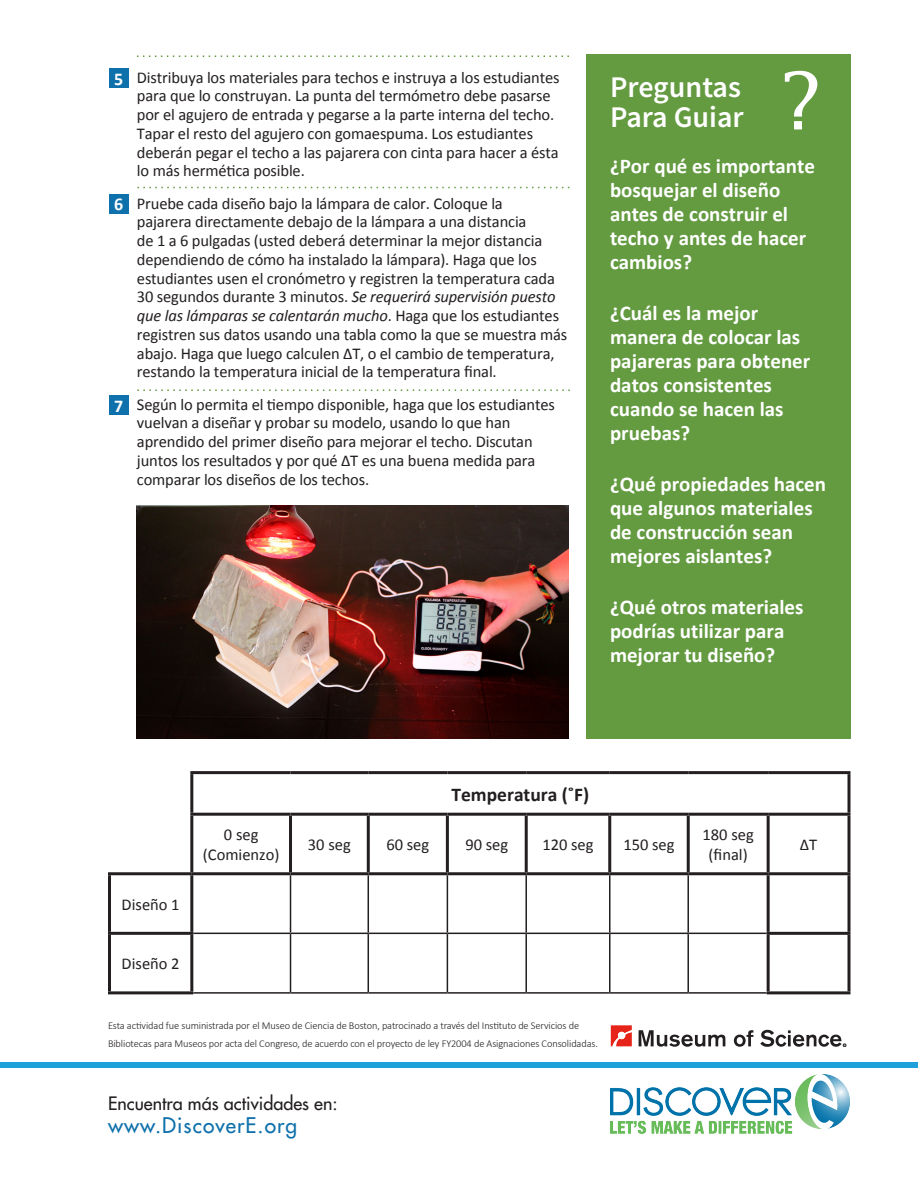
<style>
.page{position:relative;width:918px;height:1188px;background:#fff}
.page>*{position:absolute;margin:0;border:0;box-sizing:border-box;transform-origin:0 0}
.t1{font:600 30px/30px "Source Sans Pro";color:#fff}
.Basic_Questions{font:700 21px/24px "Calibri";color:#fff}
.t2{font:21px "Futura";letter-spacing:.05em;color:#0f71ac}
.t3{font:700 19.5px "Calibri";color:#231f20}
.t4{font:18px "Futura";color:#231f20}
.t5{font:700 18px "Calibri";color:#fff}
.t6{font:16.5px/18.8px "Calibri";letter-spacing:-.01em;color:#231f20}
.t7{font:300 10.5px/18px "Calibri";letter-spacing:-.01em;color:#231f20}
.s1{font-style:italic}
</style>
<div class="page">
<div style="left:0;top:1062px;width:918px;height:6px;background:#1ea0da"></div>
<div style="left:586px;top:54px;width:264px;height:684px;background:#649b41"></div>
<svg style="left:137px;top:389px;width:433px;height:2px"></svg>
<svg style="left:137px;top:187px;width:432px;height:1px"></svg>
<svg style="left:137px;top:56px;width:432px;height:1px"></svg>
<hr style="left:290px;top:875px;width:1px;height:58px;background:#231f20">
<hr style="left:368px;top:875px;width:1px;height:58px;background:#231f20">
<hr style="left:447px;top:875px;width:1px;height:58px;background:#231f20">
<hr style="left:525px;top:875px;width:2px;height:58px;background:#231f20">
<hr style="left:609px;top:875px;width:1px;height:58px;background:#231f20">
<hr style="left:687px;top:875px;width:2px;height:58px;background:#231f20">
<hr style="left:193px;top:933px;width:98px;height:1px;background:#231f20">
<hr style="left:291px;top:933px;width:77px;height:1px;background:#231f20">
<hr style="left:290px;top:934px;width:1px;height:58px;background:#231f20">
<hr style="left:368px;top:933px;width:79px;height:1px;background:#231f20">
<hr style="left:368px;top:934px;width:1px;height:58px;background:#231f20">
<hr style="left:447px;top:933px;width:79px;height:1px;background:#231f20">
<hr style="left:447px;top:934px;width:1px;height:58px;background:#231f20">
<hr style="left:526px;top:933px;width:84px;height:1px;background:#231f20">
<hr style="left:525px;top:934px;width:2px;height:58px;background:#231f20">
<hr style="left:610px;top:933px;width:78px;height:1px;background:#231f20">
<hr style="left:609px;top:934px;width:1px;height:58px;background:#231f20">
<hr style="left:688px;top:933px;width:79px;height:1px;background:#231f20">
<hr style="left:687px;top:934px;width:2px;height:58px;background:#231f20">
<hr style="left:193px;top:992px;width:98px;height:2px;background:#231f20">
<hr style="left:291px;top:992px;width:77px;height:2px;background:#231f20">
<hr style="left:368px;top:992px;width:79px;height:2px;background:#231f20">
<hr style="left:447px;top:992px;width:79px;height:2px;background:#231f20">
<hr style="left:526px;top:992px;width:84px;height:2px;background:#231f20">
<hr style="left:610px;top:992px;width:78px;height:2px;background:#231f20">
<hr style="left:688px;top:992px;width:79px;height:2px;background:#231f20">
<hr style="left:848px;top:774px;width:2px;height:39px;background:#231f20">
<hr style="left:291px;top:872px;width:77px;height:3px;background:#231f20">
<hr style="left:447px;top:872px;width:79px;height:3px;background:#231f20">
<hr style="left:610px;top:872px;width:78px;height:3px;background:#231f20">
<hr style="left:767px;top:875px;width:3px;height:57px;background:#231f20">
<hr style="left:848px;top:875px;width:2px;height:57px;background:#231f20">
<hr style="left:848px;top:816px;width:2px;height:56px;background:#231f20">
<hr style="left:768px;top:872px;width:82px;height:3px;background:#231f20">
<hr style="left:108px;top:872px;width:84px;height:3px;background:#231f20">
<hr style="left:108px;top:875px;width:3px;height:57px;background:#231f20">
<hr style="left:190px;top:875px;width:3px;height:57px;background:#231f20">
<hr style="left:108px;top:932px;width:85px;height:3px;background:#231f20">
<hr style="left:108px;top:935px;width:3px;height:56px;background:#231f20">
<hr style="left:190px;top:935px;width:3px;height:56px;background:#231f20">
<hr style="left:108px;top:991px;width:85px;height:3px;background:#231f20">
<hr style="left:190px;top:816px;width:3px;height:56px;background:#231f20">
<hr style="left:289px;top:816px;width:3px;height:56px;background:#231f20">
<hr style="left:192px;top:872px;width:99px;height:3px;background:#231f20">
<hr style="left:190px;top:771px;width:101px;height:3px;background:#231f20">
<hr style="left:190px;top:774px;width:3px;height:39px;background:#231f20">
<hr style="left:291px;top:771px;width:77px;height:3px;background:#231f20">
<hr style="left:368px;top:771px;width:79px;height:3px;background:#231f20">
<hr style="left:447px;top:771px;width:79px;height:3px;background:#231f20">
<hr style="left:526px;top:771px;width:84px;height:3px;background:#231f20">
<hr style="left:610px;top:771px;width:78px;height:3px;background:#231f20">
<hr style="left:688px;top:771px;width:80px;height:3px;background:#231f20">
<hr style="left:768px;top:771px;width:82px;height:3px;background:#231f20">
<hr style="left:190px;top:813px;width:101px;height:3px;background:#231f20">
<hr style="left:291px;top:813px;width:77px;height:3px;background:#231f20">
<hr style="left:368px;top:813px;width:79px;height:3px;background:#231f20">
<hr style="left:447px;top:813px;width:79px;height:3px;background:#231f20">
<hr style="left:526px;top:813px;width:84px;height:3px;background:#231f20">
<hr style="left:610px;top:813px;width:78px;height:3px;background:#231f20">
<hr style="left:688px;top:813px;width:80px;height:3px;background:#231f20">
<hr style="left:768px;top:813px;width:82px;height:3px;background:#231f20">
<hr style="left:767px;top:932px;width:84px;height:3px;background:#231f20">
<hr style="left:767px;top:935px;width:3px;height:56px;background:#231f20">
<hr style="left:848px;top:935px;width:2px;height:56px;background:#231f20">
<hr style="left:767px;top:991px;width:84px;height:3px;background:#231f20">
<hr style="left:367px;top:816px;width:3px;height:56px;background:#231f20">
<hr style="left:446px;top:816px;width:3px;height:56px;background:#231f20">
<hr style="left:368px;top:872px;width:79px;height:3px;background:#231f20">
<hr style="left:525px;top:816px;width:3px;height:56px;background:#231f20">
<hr style="left:608px;top:816px;width:3px;height:56px;background:#231f20">
<hr style="left:526px;top:872px;width:84px;height:3px;background:#231f20">
<hr style="left:687px;top:816px;width:3px;height:56px;background:#231f20">
<hr style="left:767px;top:816px;width:3px;height:56px;background:#231f20">
<hr style="left:688px;top:872px;width:80px;height:3px;background:#231f20">
<img style="left:610px;top:1074px;width:239px;height:60px">
<div style="left:109px;top:69px;width:19px;height:19px;background:#0f71ac"></div>
<div style="left:109px;top:194px;width:19px;height:20px;background:#0f71ac"></div>
<div style="left:109px;top:395px;width:19px;height:20px;background:#0f71ac"></div>
<svg style="left:785px;top:71px;width:32px;height:58px"></svg>
<svg style="left:611px;top:1025px;width:21px;height:21px"></svg>
<svg style="left:639px;top:1030px;width:86px;height:17px"></svg>
<svg style="left:734px;top:1030px;width:19px;height:17px"></svg>
<svg style="left:760px;top:1030px;width:86px;height:17px"></svg>
<img style="left:137px;top:505px;width:432px;height:233px">
<p class="t5" style="left:114px;top:67px;width:11px">5</p>
<p class="t5" style="left:114px;top:193px;width:11px">6</p>
<p class="t5" style="left:114px;top:394px;width:11px">7</p>
<p class="t6" style="left:137px;top:68px;width:424px">Distribuya los materiales para techos e instruya a los estudiantes para que lo construyan. La punta del termómetro debe pasarse por el agujero de entrada y pegarse a la parte interna del techo.<br>Tapar el resto del agujero con gomaespuma. Los estudiantes deberán pegar el techo a las pajarera con cinta para hacer a ésta lo más hermética posible.</p>
<p class="t6" style="left:137px;top:194px;width:432px">Pruebe cada diseño bajo la lámpara de calor. Coloque la<br>pajarera directamente debajo de la lámpara a una distancia<br>de 1 a 6 pulgadas (usted deberá determinar la mejor distancia dependiendo de cómo ha instalado la lámpara). Haga que los estudiantes usen el cronómetro y registren la temperatura cada 30 segundos durante 3 minutos. <span class="s1">Se requerirá supervisión puesto que las lámparas se calentarán mucho</span>. Haga que los estudiantes registren sus datos usando una tabla como la que se muestra más abajo. Haga que luego calculen ΔT, o el cambio de temperatura, restando la temperatura inicial de la temperatura final.</p>
<p class="t6" style="left:137px;top:395px;width:420px">Según lo permita el tiempo disponible, haga que los estudiantes vuelvan a diseñar y probar su modelo, usando lo que han aprendido del primer diseño para mejorar el techo. Discutan juntos los resultados y por qué ΔT es una buena medida para comparar los diseños de los techos.</p>
<p class="t1" style="left:610px;top:72px;width:135px">Preguntas<br>Para Guiar</p>
<p class="Basic_Questions" style="left:610px;top:154px;width:207px">¿Por qué es importante bosquejar el diseño antes de construir el techo y antes de hacer cambios?</p>
<p class="Basic_Questions" style="left:610px;top:301px;width:202px">¿Cuál es la mejor manera de colocar las pajareras para obtener datos consistentes cuando se hacen las pruebas?</p>
<p class="Basic_Questions" style="left:610px;top:472px;width:218px">¿Qué propiedades hacen que algunos materiales de construcción sean mejores aislantes?</p>
<p class="Basic_Questions" style="left:610px;top:595px;width:195px">¿Qué otros materiales podrías utilizar para mejorar tu diseño?</p>
<p class="t3" style="left:451px;top:782px;width:139px">Temperatura (˚F)</p>
<p class="t6" style="left:203px;top:825px;width:78px;line-height:19.5px;text-align:center">0 seg (Comienzo)</p>
<p class="t6" style="left:308px;top:835px;width:44px">30 seg</p>
<p class="t6" style="left:386px;top:835px;width:44px">60 seg</p>
<p class="t6" style="left:465px;top:835px;width:44px">90 seg</p>
<p class="t6" style="left:542px;top:835px;width:53px">120 seg</p>
<p class="t6" style="left:623px;top:835px;width:53px">150 seg</p>
<p class="t6" style="left:703px;top:825px;width:53px;line-height:19.5px;text-align:center">180 seg (final)</p>
<p class="t6" style="left:800px;top:835px;width:19px">ΔT</p>
<p class="t6" style="left:122px;top:895px;width:60px">Diseño 1</p>
<p class="t6" style="left:122px;top:955px;width:60px">Diseño 2</p>
<p class="t7" style="left:108px;top:1016px;width:491px">Esta actividad fue suministrada por el Museo de Ciencia de Boston, patrocinado a través del Instituto de Servicios de<br>Bibliotecas para Museos por acta del Congreso, de acuerdo con el proyecto de ley FY2004 de Asignaciones Consolidadas.</p>
<p class="t4" style="left:108px;top:1092px;width:231px">Encuentra más actividades en:</p>
<p class="t2" style="left:108px;top:1112px;width:191px">www.DiscoverE.org</p>
</div>
